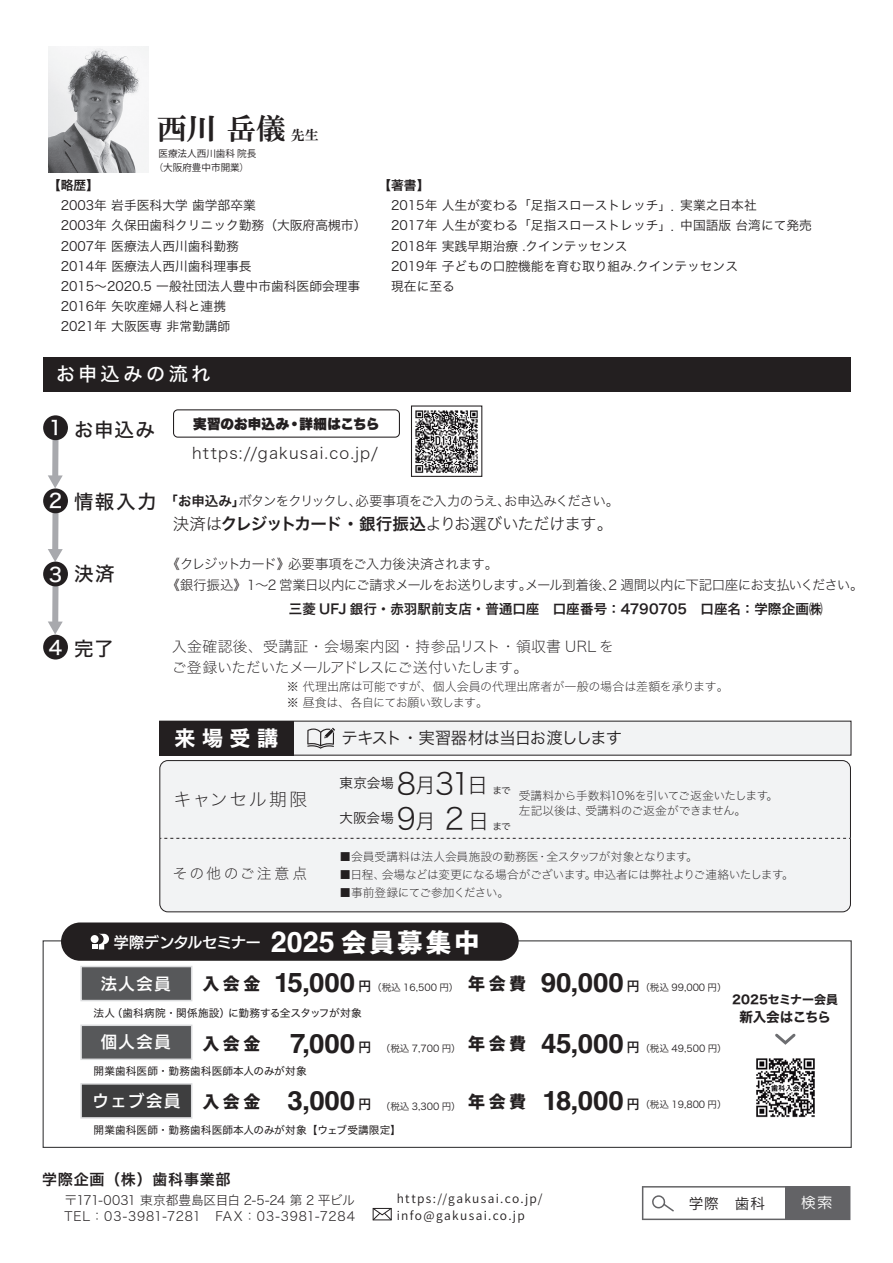
<style>
.page{position:relative;width:893px;height:1263px;background:#fff}
.page>*{position:absolute;margin:0;border:0;box-sizing:border-box;transform-origin:0 0}
.t1{font:30px "Hiragino Sans W2";color:#231f20}
.t2{font:29.7px "HGP Mincho E";color:#231f20}
.t3{font:21px "Hiragino Sans W7";color:#fff}
.t4{font:19.5px "Hiragino Sans W5";letter-spacing:.07em;color:#231f20}
.t5{font:19.2px "Hiragino Sans W5";letter-spacing:.18em;color:#fff}
.t6{font:18px "Hiragino Sans W1";letter-spacing:.09em;color:#231f20}
.t7{font:16.5px "Hiragino Sans W2";letter-spacing:-.045em;color:#231f20}
.t8{font:16.5px "Hiragino Sans W3";letter-spacing:-.055em;color:#231f20}
.t9{font:16.2px "UD Kakugo Large Pr 6 N DB";letter-spacing:.1em;color:#fff}
.t10{font:15.9px "Hiragino Sans W2";letter-spacing:.075em;color:#231f20}
.t11{font:15px "UD Kakugo Large Pr 6 N DB";letter-spacing:-.015em;color:#fff}
.t12{font:15px "Hiragino Sans W6";letter-spacing:.05em;color:#231f20}
.t13{font:14.85px/20.2px "Hiragino Sans W1";letter-spacing:-.01em;color:#231f20}
.t14{font:14.85px "Hiragino Sans W1";letter-spacing:.155em;color:#231f20}
.t15{font:14.7px "Source Han Sans JP";color:#231f20}
.t16{font:14.7px "UD Marugo Large Pr 6 N M";color:#fff}
.t17{font:13.5px/21px "Hiragino Sans W2";letter-spacing:-.055em;color:#231f20}
.t18{font:13.5px "Hiragino Sans W6";letter-spacing:.005em;color:#231f20}
.t19{font:13.5px "Hiragino Sans W2";letter-spacing:-.08em;color:#231f20}
.t20{font:13.5px "Hiragino Sans W9";letter-spacing:.015em;color:#231f20}
.t21{font:13.5px "Hiragino Sans W3";letter-spacing:.015em;color:#231f20}
.t22{font:13.5px "Hiragino Sans W7";letter-spacing:-.03em;color:#231f20}
.t23{font:12.75px/20.2px "Hiragino Sans W3";color:#231f20}
.t24{font:12.75px "Hiragino Sans W2";letter-spacing:.065em;color:#231f20}
.t25{font:12.75px "Hiragino Sans W2";letter-spacing:-.025em;color:#231f20}
.t26{font:12.75px "Hiragino Sans W6";color:#231f20}
.t27{font:12px/16.5px "Hiragino Sans W1";letter-spacing:-.02em;color:#231f20}
.t28{font:12px/16.5px "Source Han Sans JP";letter-spacing:.11em;color:#231f20}
.t29{font:12px "Hiragino Sans W7";color:#231f20}
.t30{font:11.7px/14.9px "Hiragino Sans W1";letter-spacing:-.02em;color:#231f20}
.t31{font:11.7px "Hiragino Sans W1";letter-spacing:-.04em;color:#231f20}
.t32{font:10.65px "Hiragino Sans W4";letter-spacing:.01em;color:#231f20}
.t33{font:9.6px "Hiragino Sans W3";color:#231f20}
.t34{font:9.6px "Hira Kaku Pro W3";color:#231f20}
.t35{font:9.6px/13.8px "Koz Go Pr 6 N";color:#231f20}
.s1{font-size:13.8px}
.s2{color:#fff}
.s3{font-family:"Hiragino Sans W6"}
.s4{font-size:21px}
.s5{font-family:"Hiragino Sans W3";font-size:9.6px}
.s6{font-family:"Helvetica";font-weight:700;font-size:28.65px}
.s7{font-family:"Koz Go Pr 6 N";font-weight:800;font-size:25.5px}
.s8{font-family:"Koz Go Pr 6 N";font-weight:800;font-size:16.95px}
.s9{font-family:"Helvetica";font-weight:700;font-size:27px}
.s10{font-family:"UD Kakugo Large Pr 6 N DB";font-size:12.75px}
</style>
<div class="page">
<div style="left:43px;top:358px;width:807px;height:34px;background:#231f20"></div>
<img style="left:415px;top:410px;width:63px;height:63px">
<div style="left:411px;top:405px;width:71px;height:72px;border:1px solid #231f20"></div>
<div style="left:173px;top:409px;width:227px;height:29px;border:1px solid #231f20;border-radius:4px"></div>
<div style="left:52px;top:436px;width:7px;height:42px;background:#a8a9ad"></div>
<svg style="left:48px;top:475px;width:15px;height:13px"></svg>
<div style="left:52px;top:510px;width:7px;height:41px;background:#a8a9ad"></div>
<svg style="left:48px;top:549px;width:15px;height:13px"></svg>
<div style="left:52px;top:582px;width:7px;height:42px;background:#a8a9ad"></div>
<svg style="left:48px;top:621px;width:15px;height:13px"></svg>
<div style="left:43px;top:488px;width:25px;height:25px;background:#231f20;border-radius:50%"></div>
<div style="left:43px;top:415px;width:25px;height:25px;background:#231f20;border-radius:50%"></div>
<div style="left:43px;top:562px;width:25px;height:24px;background:#231f20;border-radius:50%"></div>
<div style="left:43px;top:635px;width:25px;height:24px;background:#231f20;border-radius:50%"></div>
<div style="left:159px;top:721px;width:692px;height:34px;background:#f2f3f4"></div>
<div style="left:159px;top:721px;width:135px;height:34px;background:#231f20"></div>
<div style="left:160px;top:760px;width:690px;height:152px;background:#f2f3f4;border-radius:8px"></div>
<div style="left:160px;top:760px;width:691px;height:152px;border:1px solid #231f20;border-radius:8px"></div>
<svg style="left:160px;top:838px;width:690px;height:1px"></svg>
<svg style="left:307px;top:728px;width:28px;height:21px"></svg>
<svg style="left:642px;top:1186px;width:208px;height:34px"></svg>
<div style="left:786px;top:1186px;width:63px;height:34px;background:#636366"></div>
<svg style="left:372px;top:1207px;width:20px;height:14px"></svg>
<div style="left:373px;top:1208px;width:19px;height:12px;border:1px solid #231f20"></div>
<div style="left:80px;top:1083px;width:112px;height:36px;background:#3e3e3f;border:2px solid #dcdddf"></div>
<div style="left:80px;top:1024px;width:112px;height:36px;background:#57585a;border:2px solid #dcdddf"></div>
<div style="left:80px;top:966px;width:112px;height:35px;background:#57585a;border:2px solid #dcdddf"></div>
<svg style="left:775px;top:1033px;width:21px;height:12px"></svg>
<img style="left:756px;top:1058px;width:59px;height:60px">
<div style="left:61px;top:922px;width:458px;height:39px;background:#231f20;border-radius:19px"></div>
<div style="left:91px;top:935px;width:8px;height:8px;background:#fff;border-radius:50%"></div>
<svg style="left:92px;top:934px;width:17px;height:15px"></svg>
<img style="left:48px;top:47px;width:101px;height:125px">
<h2 class="t2" style="left:157px;top:114px;width:163px">西川 岳儀<span class="s1">先生</span></h2>
<p class="t35" style="left:154px;top:147px;width:104px;text-indent:5px">医療法人西川歯科 院長（大阪府豊中市開業）</p>
<p class="t26" style="left:48px;top:174px;width:53px">【略歴】</p>
<p class="t23" style="left:61px;top:194px;width:307px">2003年岩手医科大学歯学部卒業<br>2003年久保田歯科クリニック勤務（大阪府高槻市）<br>2007年医療法人西川歯科勤務<br>2014年医療法人西川歯科理事長<br>2015～2020.5 一般社団法人豊中市歯科医師会理事<br>2016年矢吹産婦人科と連携<br>2021年大阪医専非常勤講師</p>
<h3 class="t5" style="left:56px;top:357px;width:156px">お申込みの流れ</h3>
<p class="t26" style="left:378px;top:174px;width:53px">【著書】</p>
<p class="t23" style="left:391px;top:194px;width:367px">2015年人生が変わる「足指スローストレッチ」．実業之日本社</p>
<p class="t23" style="left:391px;top:215px;width:422px">2017年人生が変わる「足指スローストレッチ」．中国語版台湾にて発売</p>
<p class="t23" style="left:391px;top:235px;width:238px">2018年実践早期治療 .クインテッセンス</p>
<p class="t23" style="left:391px;top:255px;width:348px">2019年子どもの口腔機能を育む取り組み.クインテッセンス</p>
<p class="t23" style="left:378px;top:275px;width:78px">　現在に至る</p>
<h3 class="t4" style="left:49px;top:412px;width:108px"><span class="s2">1</span> お申込み</h3>
<p class="t20" style="left:193px;top:416px;width:188px">実習のお申込み・詳細はこちら</p>
<p class="t10" style="left:192px;top:439px;width:188px">https://gakusai.co.jp/</p>
<h3 class="t4" style="left:49px;top:484px;width:110px"><span class="s2">2</span> 情報入力</h3>
<p class="t19" style="left:165px;top:489px;width:456px"><span class="s3">「お申込み」</span>ボタンをクリックし、必要事項をご入力のうえ、お申込みください。</p>
<p class="t7" style="left:173px;top:509px;width:442px">決済は<span class="s3">クレジットカード・銀行振込</span>よりお選びいただけます。</p>
<h3 class="t4" style="left:49px;top:556px;width:67px"><span class="s2">3</span> 決済</h3>
<p class="t17" style="left:167px;top:553px;width:698px">《クレジットカード》必要事項をご入力後決済されます。<br>《銀行振込》１～2 営業日以内にご請求メールをお送りします。メール到着後、2 週間以内に下記口座にお支払いください。</p>
<p class="t18" style="left:289px;top:596px;width:535px">三菱 UFJ 銀行・赤羽駅前支店・普通口座　口座番号：4790705　口座名：学際企画㈱</p>
<h3 class="t4" style="left:49px;top:631px;width:66px"><span class="s2">4</span> 完了</h3>
<p class="t13" style="left:172px;top:635px;width:444px">入金確認後、受講証・会場案内図・持参品リスト・領収書 URL をご登録いただいたメールアドレスにご送付いたします。</p>
<p class="t27" style="left:287px;top:677px;width:443px">※ 代理出席は可能ですが、個人会員の代理出席者が一般の場合は差額を承ります。※ 昼食は、各自にてお願い致します。</p>
<h3 class="t3" style="left:174px;top:722px;width:105px">来場受講</h3>
<p class="t8" style="left:341px;top:723px;width:282px">テキスト・実習器材は当日お渡しします</p>
<h3 class="t6" style="left:173px;top:784px;width:135px">キャンセル期限</h3>
<p class="t21" style="left:339px;top:771px;width:56px">東京会場</p>
<h1 class="t1" style="left:397px;top:757px;width:115px">8<span class="s4">月</span>31<span class="s4">日</span><span class="s5">まで</span></h1>
<p class="t21" style="left:339px;top:806px;width:56px">大阪会場</p>
<h1 class="t1" style="left:397px;top:792px;width:115px">9<span class="s4">月</span> 2 <span class="s4">日</span><span class="s5">まで</span></h1>
<p class="t30" style="left:519px;top:787px;width:261px">受講料から手数料10％を引いてご返金いたします。左記以後は、受講料のご返金ができません。</p>
<p class="t14" style="left:173px;top:860px;width:136px">その他のご注意点</p>
<p class="t30" style="left:339px;top:848px;width:360px">■会員受講料は法人会員施設の勤務医・全スタッフが対象となります。</p>
<p class="t30" style="left:339px;top:866px;width:456px">■日程、会場などは変更になる場合がございます。申込者には弊社よりご連絡いたします。</p>
<p class="t31" style="left:339px;top:882px;width:171px">■事前登録にてご参加ください。</p>
<p class="t11" style="left:114px;top:934px;width:368px">学際デンタルセミナー <span class="s6">2025</span> <span class="s7">会員募集中</span></p>
<p class="t33" style="left:202px;top:978px;width:526px"><span class="s8">入 会 金</span> <span class="s9">15,000</span> <span class="s10">円</span>（税込 16,500 円） <span class="s8">年 会 費</span> <span class="s9">90,000</span> <span class="s10">円</span>（税込 99,000 円）</p>
<p class="t9" style="left:101px;top:975px;width:71px">法人会員</p>
<p class="t32" style="left:94px;top:1003px;width:270px">法人（歯科病院・関係施設）に勤務する全スタッフが対象</p>
<p class="t33" style="left:202px;top:1040px;width:526px"><sup>入</sup> <sup>会</sup> <sup>金</sup> <span class="s9">7,000</span> <span class="s10">円</span> （税込 7,700 円） <sup>年</sup> <sup>会</sup> <sup>費</sup> <span class="s9">45,000</span> <span class="s10">円</span>（税込 49,500 円）</p>
<p class="t9" style="left:101px;top:1033px;width:71px">個人会員</p>
<p class="t32" style="left:94px;top:1062px;width:215px">開業歯科医師・勤務歯科医師本人のみが対象</p>
<p class="t9" style="left:93px;top:1092px;width:89px">ウェブ会員</p>
<p class="t33" style="left:202px;top:1097px;width:260px"><sup>入</sup> <sup>会</sup> <sup>金</sup> <span class="s9">3,000</span> <span class="s10">円</span> （税込 3,300 円）</p>
<p class="t32" style="left:94px;top:1120px;width:309px">開業歯科医師・勤務歯科医師本人のみが対象【ウェブ受講限定】</p>
<p class="t34" style="left:468px;top:1095px;width:260px"><span class="s8">年 会 費</span> <span class="s9">18,000</span> <span class="s10">円</span>（税込 19,800 円）</p>
<p class="t29" style="left:732px;top:990px;width:108px">2025セミナー会員</p>
<p class="t22" style="left:739px;top:1006px;width:93px">新入会はこちら</p>
<p class="t12" style="left:42px;top:1166px;width:190px">学際企画（株）歯科事業部</p>
<p class="t28" style="left:397px;top:1191px;width:147px">https://gakusai.co.jp/ info@gakusai.co.jp</p>
<p class="t25" style="left:64px;top:1189px;width:292px">〒171-0031 東京都豊島区目白 2-5-24 第 2 平ビル</p>
<p class="t15" style="left:689px;top:1195px;width:78px">学際　歯科</p>
<p class="t16" style="left:801px;top:1195px;width:33px">検索</p>
<p class="t24" style="left:64px;top:1205px;width:292px">TEL：03-3981-7281　FAX：03-3981-7284</p>
</div>
